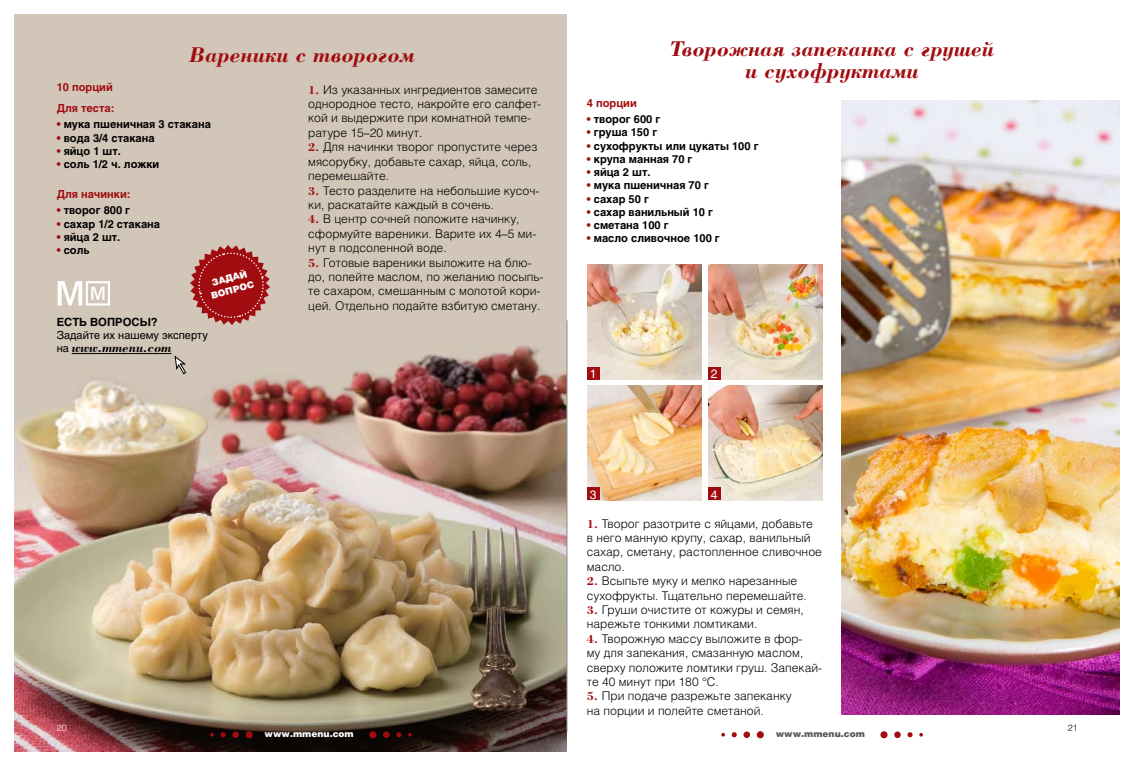
<style>
.page{position:relative;width:1134px;height:766px;background:#fff}
.page>*{position:absolute;margin:0;border:0;box-sizing:border-box;transform-origin:0 0}
.t1{font:italic 700 22px/22px "Borjomi C";color:#a10c10;text-align:center}
.t2{font:italic 700 13px "Borjomi C";color:#000}
.t3{font:300 12px/14.4px "Helios";color:#000}
.t4{font:12px "Helios";color:#fff}
.t5{font:700 11.2px "Helios";color:#000}
.t6{font:700 11px "Helios";color:#000}
.t7{font:700 11px/21.7px "Helios";color:#a10c10}
.t8{font:11px "Helios";color:#000}
.t9{font:900 9.1px/11.9px "Helios";color:#fff;text-align:center}
.t10{font:900 9px "Helios";color:#fff}
.t11{font:900 9px "Helios";color:#58595b}
.t12{font:300 9px "Helios";color:#000}
.t13{font:300 9px "Helios";color:#fff}
.s1{color:#a10c10}
.s2{font-family:"Borjomi C";font-weight:700;color:#a10c10}
.s3{font-family:"Helios";font-weight:400;font-style:normal;font-size:11px}
</style>
<div class="page">
<img style="left:14px;top:14px;width:553px;height:737px">
<img style="left:842px;top:100px;width:278px;height:614px">
<hr style="left:72px;top:353px;width:99px;height:1px;background:#000">
<svg style="left:58px;top:281px;width:52px;height:24px"></svg>
<svg style="left:174px;top:354px;width:13px;height:21px"></svg>
<svg style="left:190px;top:245px;width:80px;height:80px;background:#b04645"></svg>
<img style="left:587px;top:264px;width:114px;height:115px">
<div style="left:587px;top:367px;width:12px;height:12px;background:#a10c10"></div>
<img style="left:587px;top:385px;width:114px;height:115px">
<div style="left:587px;top:487px;width:12px;height:13px;background:#a10c10"></div>
<img style="left:708px;top:264px;width:114px;height:115px">
<div style="left:708px;top:367px;width:12px;height:12px;background:#a10c10"></div>
<img style="left:708px;top:385px;width:114px;height:115px">
<div style="left:708px;top:487px;width:12px;height:13px;background:#a10c10"></div>
<hr style="left:567px;top:320px;width:1px;height:412px;background:#8a8c8e">
<div style="left:246px;top:731px;width:7px;height:7px;background:#a10c10;border-radius:50%"></div>
<div style="left:232px;top:731px;width:7px;height:6px;background:#a10c10;border-radius:50%"></div>
<svg style="left:221px;top:732px;width:5px;height:5px"></svg>
<svg style="left:210px;top:732px;width:4px;height:4px"></svg>
<div style="left:369px;top:731px;width:7px;height:7px;background:#a10c10;border-radius:50%"></div>
<div style="left:383px;top:731px;width:7px;height:6px;background:#a10c10;border-radius:50%"></div>
<svg style="left:396px;top:732px;width:5px;height:5px"></svg>
<svg style="left:408px;top:732px;width:4px;height:4px"></svg>
<div style="left:757px;top:731px;width:7px;height:7px;background:#a10c10;border-radius:50%"></div>
<div style="left:743px;top:731px;width:7px;height:6px;background:#a10c10;border-radius:50%"></div>
<svg style="left:732px;top:732px;width:5px;height:5px"></svg>
<svg style="left:721px;top:733px;width:4px;height:3px"></svg>
<div style="left:880px;top:731px;width:7px;height:7px;background:#a10c10;border-radius:50%"></div>
<div style="left:894px;top:731px;width:7px;height:6px;background:#a10c10;border-radius:50%"></div>
<svg style="left:907px;top:732px;width:5px;height:5px"></svg>
<svg style="left:919px;top:733px;width:4px;height:3px"></svg>
<h1 class="t1" style="left:189px;top:43px;width:227px">Вареники с творогом</h1>
<h1 class="t1" style="left:670px;top:37px;width:325px">Творожная запеканка с грушей и сухофруктами</h1>
<p class="t7" style="left:57px;top:76px;width:59px">10 порций<br>Для теста:</p>
<p class="t6" style="left:57px;top:118px;width:156px"><span class="s1">•</span> мука пшеничная 3 стакана</p>
<p class="t6" style="left:57px;top:131px;width:100px"><span class="s1">•</span> вода 3/4 стакана</p>
<p class="t6" style="left:57px;top:144px;width:66px"><span class="s1">•</span> яйцо 1 шт.</p>
<p class="t6" style="left:57px;top:158px;width:104px"><span class="s1">•</span> соль 1/2 ч. ложки</p>
<p class="t7" style="left:57px;top:183px;width:75px">Для начинки:</p>
<p class="t6" style="left:57px;top:204px;width:75px"><span class="s1">•</span> творог 800 г</p>
<p class="t6" style="left:57px;top:217px;width:105px"><span class="s1">•</span> сахар 1/2 стакана</p>
<p class="t6" style="left:57px;top:230px;width:65px"><span class="s1">•</span> яйца 2 шт.</p>
<p class="t6" style="left:57px;top:243px;width:34px"><span class="s1">•</span> соль</p>
<p class="t3" style="left:308px;top:82px;width:234px"><span class="s2">1.</span> Из указанных ингредиентов замесите однородное тесто, накройте его салфет&shy;кой и выдержите при комнатной темпе&shy;ратуре 15–20 минут.</p>
<p class="t3" style="left:308px;top:140px;width:231px"><span class="s2">2.</span> Для начинки творог пропустите через мясорубку, добавьте сахар, яйца, соль, перемешайте.</p>
<p class="t3" style="left:308px;top:183px;width:233px"><span class="s2">3.</span> Тесто разделите на небольшие кусоч&shy;ки, раскатайте каждый в сочень.</p>
<p class="t3" style="left:308px;top:212px;width:230px"><span class="s2">4.</span> В центр сочней положите начинку, сформуйте вареники. Варите их 4–5 ми&shy;нут в подсоленной воде.</p>
<p class="t3" style="left:308px;top:255px;width:237px"><span class="s2">5.</span> Готовые вареники выложите на блю&shy;до, полейте маслом, по желанию посыпь&shy;те сахаром, смешанным с молотой кори&shy;цей. Отдельно подайте взбитую сметану.</p>
<p class="t7" style="left:587px;top:92px;width:51px">4 порции</p>
<p class="t6" style="left:587px;top:113px;width:75px"><span class="s1">•</span> творог 600 г</p>
<p class="t6" style="left:587px;top:126px;width:72px"><span class="s1">•</span> груша 150 г</p>
<p class="t6" style="left:587px;top:139px;width:173px"><span class="s1">•</span> сухофрукты или цукаты 100 г</p>
<p class="t6" style="left:587px;top:152px;width:107px"><span class="s1">•</span> крупа манная 70 г</p>
<p class="t6" style="left:587px;top:166px;width:65px"><span class="s1">•</span> яйца 2 шт.</p>
<p class="t6" style="left:587px;top:179px;width:124px"><span class="s1">•</span> мука пшеничная 70 г</p>
<p class="t6" style="left:587px;top:192px;width:64px"><span class="s1">•</span> сахар 50 г</p>
<p class="t6" style="left:587px;top:205px;width:128px"><span class="s1">•</span> сахар ванильный 10 г</p>
<p class="t6" style="left:587px;top:218px;width:83px"><span class="s1">•</span> сметана 100 г</p>
<p class="t6" style="left:587px;top:232px;width:134px"><span class="s1">•</span> масло сливочное 100 г</p>
<p class="t9" style="left:206px;top:277px;width:46px;rotate:-15deg">задай вопрос</p>
<p class="t5" style="left:57px;top:315px;width:103px">Есть вопросы?</p>
<p class="t8" style="left:57px;top:329px;width:153px">Задайте их нашему эксперту</p>
<p class="t2" style="left:57px;top:340px;width:116px"><span class="s3">на</span> www.mmenu.com</p>
<p class="t13" style="left:57px;top:722px;width:12px">20</p>
<p class="t4" style="left:590px;top:366px;width:8px">1</p>
<p class="t4" style="left:590px;top:487px;width:8px">3</p>
<p class="t4" style="left:711px;top:366px;width:8px">2</p>
<p class="t4" style="left:711px;top:487px;width:8px">4</p>
<p class="t3" style="left:587px;top:515px;width:237px"><span class="s2">1.</span> Творог разотрите с яйцами, добавьте в него манную крупу, сахар, ванильный сахар, сметану, растопленное сливочное масло.</p>
<p class="t3" style="left:587px;top:573px;width:222px"><span class="s2">2.</span> Всыпьте муку и мелко нарезанные сухофрукты. Тщательно перемешайте.</p>
<p class="t3" style="left:587px;top:602px;width:218px"><span class="s2">3.</span> Груши очистите от кожуры и семян, нарежьте тонкими ломтиками.</p>
<p class="t3" style="left:587px;top:631px;width:237px"><span class="s2">4.</span> Творожную массу выложите в фор-<br>му для запекания, смазанную маслом, сверху положите ломтики груш. Запекай&shy;те 40 минут при 180 °С.</p>
<p class="t3" style="left:587px;top:688px;width:206px"><span class="s2">5.</span> При подаче разрежьте запеканку на порции и полейте сметаной.</p>
<p class="t10" style="left:265px;top:727px;width:91px">www.mmenu.com</p>
<p class="t11" style="left:776px;top:727px;width:91px">www.mmenu.com</p>
<p class="t12" style="left:1068px;top:722px;width:12px">21</p>
</div>
